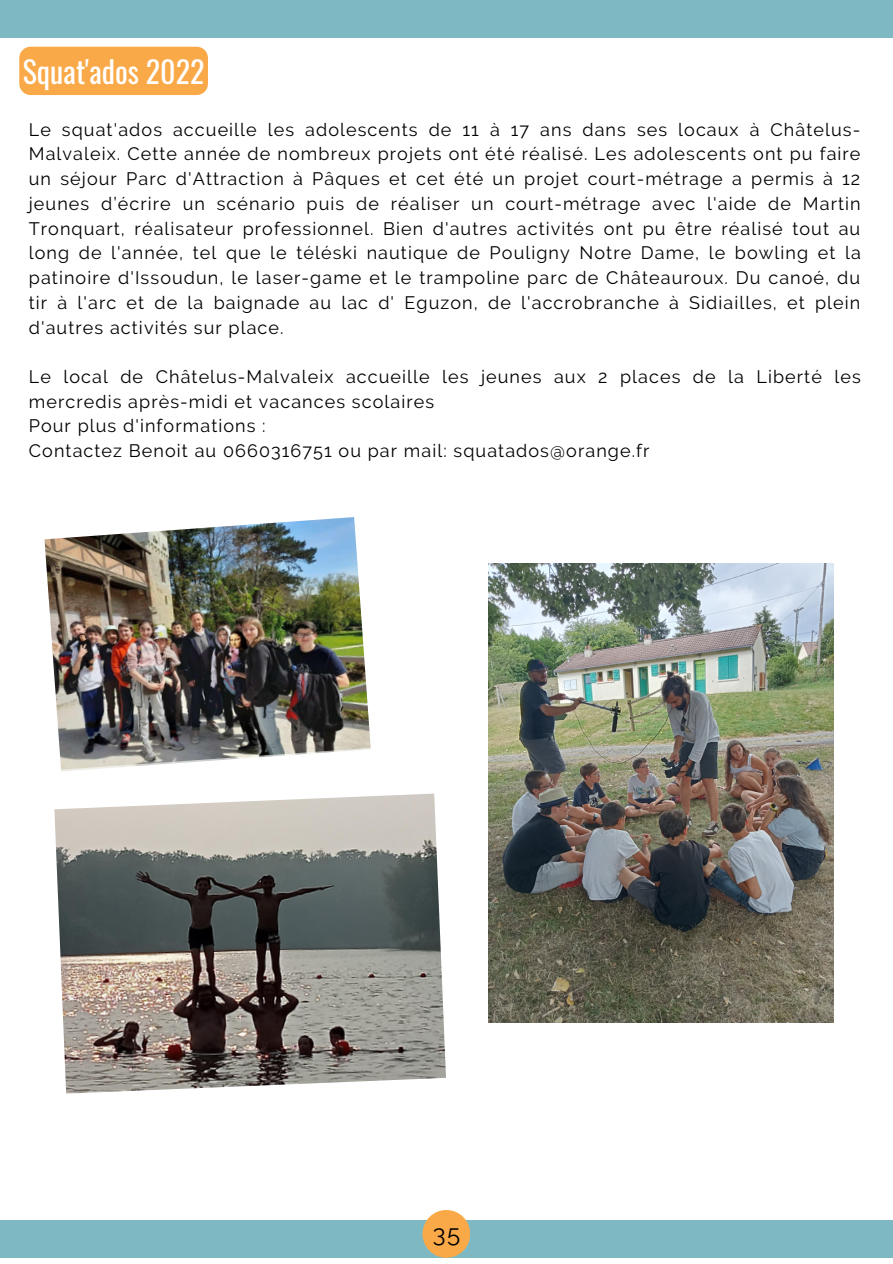
<style>
.page{position:relative;width:893px;height:1264px;background:#fff}
.page>*{position:absolute;margin:0;border:0;box-sizing:border-box;transform-origin:0 0}
.t1{font:30px "Oswald";color:#fff}
.t2{font:24px "Raleway";color:#000}
.t3{font:18px/24.8px "Raleway";letter-spacing:.06em;color:#000;text-align:justify}
</style>
<div class="page">
<div style="left:0;top:1219px;width:892px;height:38px;background:#7eb9c3"></div>
<div style="left:0;top:0;width:892px;height:38px;background:#7eb9c3"></div>
<img style="left:44px;top:517px;width:327px;height:254px">
<img style="left:489px;top:564px;width:344px;height:458px">
<img style="left:54px;top:793px;width:392px;height:300px">
<div style="left:19px;top:47px;width:189px;height:48px;background:#faa948"></div>
<div style="left:422px;top:1209px;width:48px;height:48px;background:#faa948;border-radius:50%"></div>
<h1 class="t1" style="left:23px;top:49px;width:183px">Squat'ados 2022</h1>
<p class="t3" style="left:29px;top:117px;width:833px">Le squat'ados accueille les adolescents de 11 à 17 ans dans ses locaux à Châtelus-Malvaleix. Cette année de nombreux projets ont été réalisé. Les adolescents ont pu faire un séjour Parc d'Attraction à Pâques et cet été un projet court-métrage a permis à 12 jeunes d’écrire un scénario puis de réaliser un court-métrage avec l'aide de Martin Tronquart, réalisateur professionnel. Bien d'autres activités ont pu être réalisé tout au long de l'année, tel que le téléski nautique de Pouligny Notre Dame, le bowling et la patinoire d'Issoudun, le laser-game et le trampoline parc de Châteauroux. Du canoé, du tir à l'arc et de la baignade au lac d' Eguzon, de l'accrobranche à Sidiailles, et plein d'autres activités sur place.</p>
<p class="t3" style="left:29px;top:364px;width:833px;text-align:left">Le local de Châtelus-Malvaleix accueille les jeunes aux 2 places de la Liberté les mercredis après-midi et vacances scolaires<br>Pour plus d'informations :<br>Contactez Benoit au 0660316751 ou par mail: squatados@orange.fr</p>
<h2 class="t2" style="left:433px;top:1219px;width:29px">35</h2>
</div>
